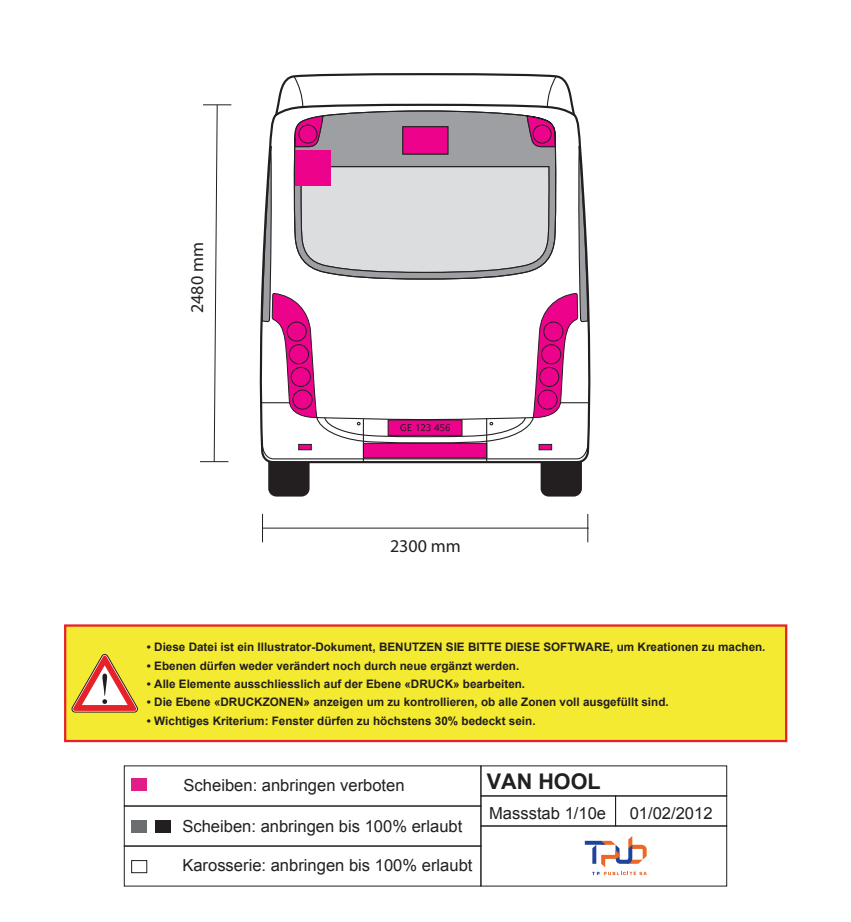
<style>
.page{position:relative;width:851px;height:922px;background:#fff}
.page>*{position:absolute;margin:0;border:0;box-sizing:border-box;transform-origin:0 0}
.t1{font:700 21.55px "Arial";color:#231f20}
.t2{font:18px "Myriad Pro";color:#231f20}
.t3{font:16.55px "Arial";color:#231f20}
.t4{font:700 11.7px "Arial";color:#211e1e}
</style>
<div class="page">
<svg style="left:268px;top:73px;width:314px;height:423px"></svg>
<svg style="left:259px;top:103px;width:332px;height:361px"></svg>
<svg style="left:262px;top:514px;width:1px;height:28px"></svg>
<svg style="left:587px;top:514px;width:1px;height:28px"></svg>
<hr style="left:262px;top:527px;width:326px;height:1px;background:#231f20">
<svg style="left:200px;top:104px;width:31px;height:358px"></svg>
<div style="left:132px;top:778px;width:15px;height:12px;background:#e11d8a"></div>
<div style="left:132px;top:819px;width:15px;height:13px;background:#6c6d70"></div>
<div style="left:156px;top:819px;width:15px;height:13px;background:#231f20"></div>
<div style="left:131px;top:859px;width:16px;height:13px;border:1px solid #231f20"></div>
<div style="left:124px;top:805px;width:357px;height:41px;border:1px solid #231f20"></div>
<div style="left:480px;top:795px;width:135px;height:30px;border:1px solid #231f20"></div>
<div style="left:124px;top:845px;width:357px;height:41px;border:1px solid #231f20"></div>
<div style="left:480px;top:825px;width:246px;height:61px;border:1px solid #231f20"></div>
<div style="left:615px;top:795px;width:111px;height:30px;border:1px solid #231f20"></div>
<div style="left:64px;top:624px;width:723px;height:118px;background:#f4ea31;border:2px solid #e62129"></div>
<svg style="left:71px;top:654px;width:67px;height:58px"></svg>
<svg style="left:584px;top:836px;width:62px;height:38px"></svg>
<h2 class="t2" style="left:186px;top:313px;width:72px;rotate:-90deg">2480 mm</h2>
<h2 class="t2" style="left:390px;top:535px;width:72px">2300 mm</h2>
<p class="t4" style="left:147px;top:639px;width:620px">• Diese Datei ist ein Illustrator-Dokument, BENUTZEN SIE BITTE DIESE SOFTWARE, um Kreationen zu machen.</p>
<p class="t4" style="left:147px;top:657px;width:374px">• Ebenen dürfen weder verändert noch durch neue ergänzt werden.</p>
<p class="t4" style="left:147px;top:675px;width:380px">• Alle Elemente ausschliesslich auf der Ebene «DRUCK» bearbeiten.</p>
<p class="t4" style="left:147px;top:694px;width:523px">• Die Ebene «DRUCKZONEN» anzeigen um zu kontrollieren, ob alle Zonen voll ausgefüllt sind.</p>
<p class="t4" style="left:147px;top:712px;width:390px">• Wichtiges Kriterium: Fenster dürfen zu höchstens 30% bedeckt sein.</p>
<h3 class="t3" style="left:183px;top:774px;width:222px">Scheiben: anbringen verboten</h3>
<h3 class="t3" style="left:182px;top:815px;width:281px">Scheiben: anbringen bis 100% erlaubt</h3>
<h3 class="t3" style="left:182px;top:854px;width:291px">Karosserie: anbringen bis 100% erlaubt</h3>
<h1 class="t1" style="left:486px;top:766px;width:115px">VAN HOOL</h1>
<h3 class="t3" style="left:489px;top:801px;width:118px">Massstab 1/10e</h3>
<h3 class="t3" style="left:629px;top:801px;width:84px">01/02/2012</h3>
</div>
